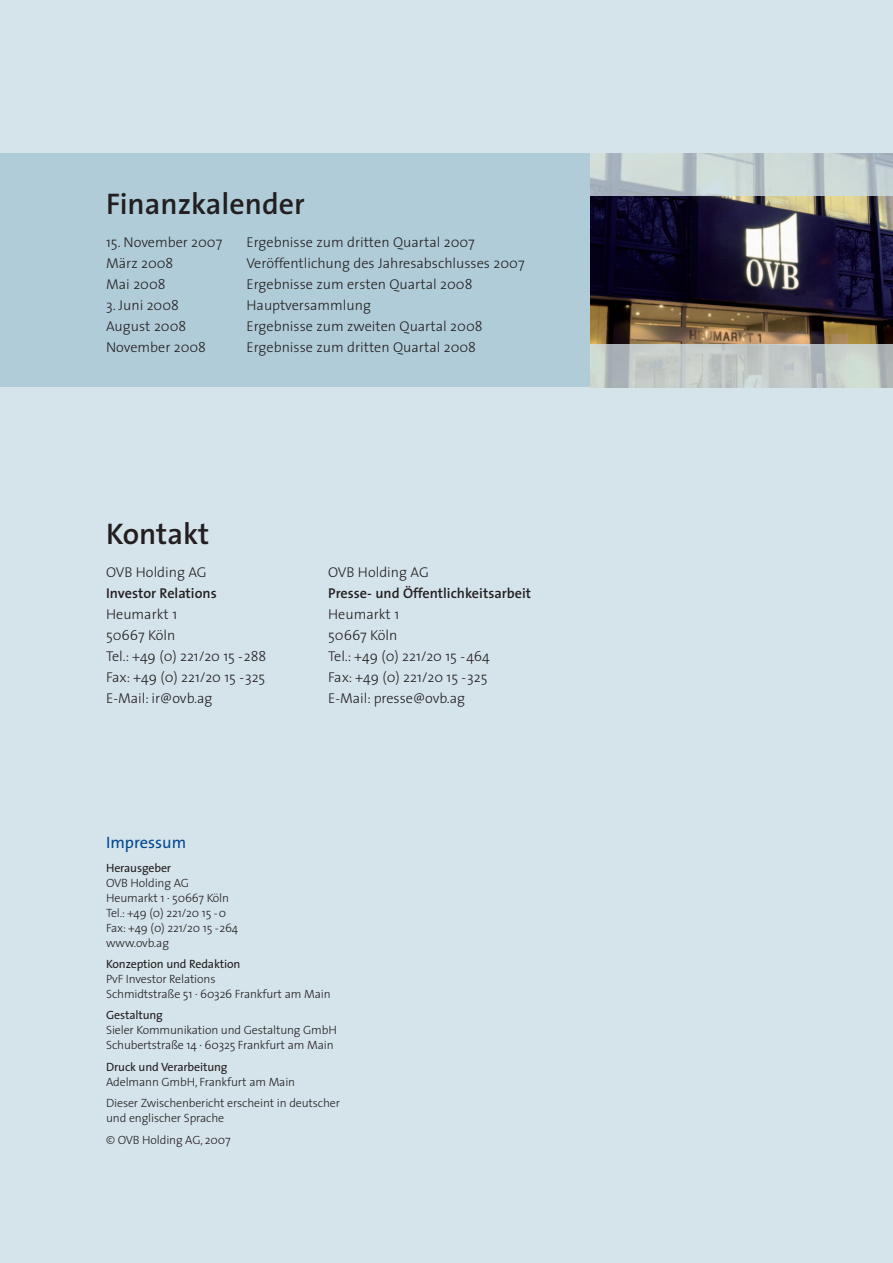
<style>
.page{position:relative;width:893px;height:1263px;background:#fff}
.page>*{position:absolute;margin:0;border:0;box-sizing:border-box;transform-origin:0 0}
.t1{font:600 30px "The Sans";color:#231f20}
.t2{font:16.5px "The Sans";color:#014890}
.t3{font:300 14.25px/21px "The Sans";color:#231f20}
.t4{font:600 14.25px "The Sans";color:#231f20}
.t5{font:300 12px/15px "The Sans";letter-spacing:-.01em;color:#231f20}
.t6{font:12px "The Sans";letter-spacing:-.01em;color:#231f20}
</style>
<div class="page">
<div style="left:0;top:0;width:892px;height:1263px;background:#d5e3ea"></div>
<div style="left:0;top:153px;width:892px;height:234px;background:#afccd8"></div>
<img style="left:590px;top:196px;width:302px;height:148px">
<img style="left:590px;top:153px;width:302px;height:43px">
<img style="left:590px;top:344px;width:302px;height:43px">
<h1 class="t1" style="left:106px;top:192px;width:200px">Finanzkalender</h1>
<p class="t3" style="left:106px;top:233px;width:118px">15. November 2007</p>
<p class="t3" style="left:246px;top:233px;width:230px">Ergebnisse zum dritten Quartal 2007</p>
<p class="t3" style="left:106px;top:254px;width:69px">März 2008</p>
<p class="t3" style="left:246px;top:254px;width:279px">Veröffentlichung des Jahresabschlusses 2007</p>
<p class="t3" style="left:106px;top:275px;width:61px">Mai 2008</p>
<p class="t3" style="left:246px;top:275px;width:227px">Ergebnisse zum ersten Quartal 2008</p>
<p class="t3" style="left:106px;top:296px;width:74px">3. Juni 2008</p>
<p class="t3" style="left:246px;top:296px;width:126px">Hauptversammlung</p>
<p class="t3" style="left:106px;top:317px;width:82px">August 2008</p>
<p class="t3" style="left:246px;top:317px;width:237px">Ergebnisse zum zweiten Quartal 2008</p>
<p class="t3" style="left:106px;top:338px;width:101px">November 2008</p>
<p class="t3" style="left:246px;top:338px;width:231px">Ergebnisse zum dritten Quartal 2008</p>
<h1 class="t1" style="left:106px;top:523px;width:105px">Kontakt</h1>
<p class="t3" style="left:106px;top:563px;width:102px">OVB Holding AG</p>
<p class="t4" style="left:106px;top:587px;width:112px">Investor Relations</p>
<p class="t3" style="left:106px;top:605px;width:162px">Heumarkt 1<br>50667 Köln<br>Tel.: +49 (0) 221/20 15 -288<br>Fax: +49 (0) 221/20 15 -325<br>E-Mail: ir@ovb.ag</p>
<p class="t3" style="left:328px;top:563px;width:102px">OVB Holding AG</p>
<p class="t4" style="left:328px;top:587px;width:204px">Presse- und Öffentlichkeitsarbeit</p>
<p class="t3" style="left:328px;top:605px;width:163px">Heumarkt 1<br>50667 Köln<br>Tel.: +49 (0) 221/20 15 -464<br>Fax: +49 (0) 221/20 15 -325<br>E-Mail: presse@ovb.ag</p>
<p class="t2" style="left:106px;top:836px;width:82px">Impressum</p>
<p class="t6" style="left:106px;top:863px;width:67px">Herausgeber</p>
<p class="t5" style="left:106px;top:876px;width:134px">OVB Holding AG<br>Heumarkt 1 · 50667 Köln<br>Tel.: +49 (0) 221/20 15 -0<br>Fax: +49 (0) 221/20 15 -264 www.ovb.ag</p>
<p class="t6" style="left:106px;top:959px;width:136px">Konzeption und Redaktion</p>
<p class="t5" style="left:106px;top:973px;width:226px">PvF Investor Relations<br>Schmidtstraße 51 · 60326 Frankfurt am Main</p>
<p class="t6" style="left:106px;top:1011px;width:58px">Gestaltung</p>
<p class="t5" style="left:106px;top:1024px;width:232px">Sieler Kommunikation und Gestaltung GmbH<br>Schubertstraße 14 · 60325 Frankfurt am Main</p>
<p class="t6" style="left:106px;top:1062px;width:123px">Druck und Verarbeitung</p>
<p class="t5" style="left:106px;top:1072px;width:235px;line-height:21.5px">Adelmann GmbH, Frankfurt am Main<br>Dieser Zwischenbericht erscheint in deutscher</p>
<p class="t5" style="left:106px;top:1109px;width:126px;line-height:21.5px">und englischer Sprache © OVB Holding AG, 2007</p>
</div>
